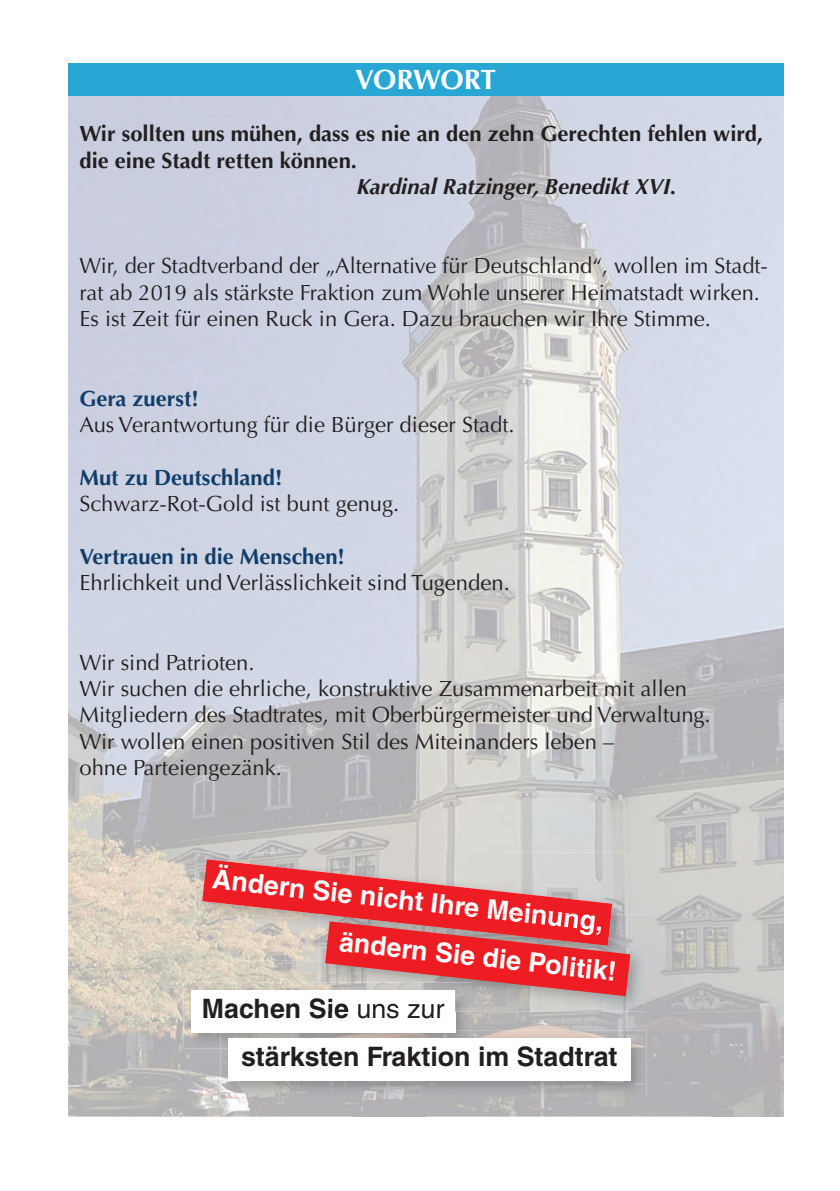
<style>
.page{position:relative;width:840px;height:1191px;background:#fff}
.page>*{position:absolute;margin:0;border:0;box-sizing:border-box;transform-origin:0 0}
.t1{font:700 28px "Optima LT Std";letter-spacing:-.02em;color:#fff}
.t2{font:700 26.8px "Helvetica LT Std";color:#fff}
.t3{font:700 26.8px/48.2px "Helvetica LT Std";color:#231f20}
.t4{font:22px/26.4px "Optima LT Std";color:#231f20}
.t5{font:700 22px/26.4px "Optima LT Std";color:#231f20}
.t6{font:700 22px "Optima LT Std";color:#113e69}
.t7{font:italic 700 22px "Optima LT Std";color:#231f20}
.s1{font-weight:400}
</style>
<div class="page">
<img style="left:68px;top:95px;width:643px;height:672px">
<img style="left:711px;top:95px;width:71px;height:1021px">
<img style="left:68px;top:767px;width:214px;height:349px">
<img style="left:282px;top:767px;width:215px;height:85px">
<img style="left:497px;top:767px;width:214px;height:139px">
<img style="left:568px;top:906px;width:143px;height:210px">
<img style="left:425px;top:1011px;width:143px;height:105px">
<img style="left:353px;top:1097px;width:72px;height:19px">
<div style="left:68px;top:63px;width:714px;height:32px;background:#28a7d4"></div>
<img style="left:195px;top:852px;width:185px;height:108px">
<img style="left:380px;top:852px;width:247px;height:7px">
<img style="left:183px;top:982px;width:287px;height:66px">
<div style="left:191px;top:990px;width:264px;height:42px;background:#fff"></div>
<img style="left:220px;top:1030px;width:426px;height:67px">
<img style="left:220px;top:1030px;width:250px;height:18px">
<img style="left:220px;top:1030px;width:235px;height:2px">
<div style="left:228px;top:1038px;width:402px;height:42px;background:#fff"></div>
<img style="left:470px;top:914px;width:175px;height:97px">
<img style="left:455px;top:996px;width:15px;height:15px">
<img style="left:318px;top:998px;width:31px;height:13px">
<img style="left:358px;top:1003px;width:86px;height:8px">
<svg style="left:202px;top:859px;width:428px;height:137px"></svg>
<p class="t1" style="left:355px;top:63px;width:142px">VORWORT</p>
<p class="t5" style="left:79px;top:121px;width:684px">Wir sollten uns mühen, dass es nie an den zehn Gerechten fehlen wird, die eine Stadt retten können.</p>
<p class="t7" style="left:356px;top:174px;width:321px">Kardinal Ratzinger, Benedikt XVI.</p>
<p class="t4" style="left:79px;top:253px;width:689px">Wir, der Stadtverband der „Alternative für Deutschland“, wollen im Stadt&shy;rat ab 2019 als stärkste Fraktion zum Wohle unserer Heimatstadt wirken.<br>Es ist Zeit für einen Ruck in Gera. Dazu brauchen wir Ihre Stimme.</p>
<p class="t6" style="left:79px;top:385px;width:121px">Gera zuerst!</p>
<p class="t4" style="left:79px;top:411px;width:436px">Aus Verantwortung für die Bürger dieser Stadt.</p>
<p class="t6" style="left:79px;top:464px;width:204px">Mut zu Deutschland!</p>
<p class="t4" style="left:79px;top:491px;width:321px">Schwarz-Rot-Gold ist bunt genug.</p>
<p class="t6" style="left:79px;top:543px;width:267px">Vertrauen in die Menschen!</p>
<p class="t4" style="left:79px;top:570px;width:431px">Ehrlichkeit und Verlässlichkeit sind Tugenden.</p>
<p class="t4" style="left:79px;top:649px;width:632px">Wir sind Patrioten.<br>Wir suchen die ehrliche, konstruktive Zusammenarbeit mit allen Mitgliedern des Stadtrates, mit Oberbürgermeister und Verwaltung.<br>Wir wollen einen positiven Stil des Miteinanders leben –<br>ohne Parteiengezänk.</p>
<p class="t2" style="left:214px;top:863px;width:394px;rotate:6deg">Ändern Sie nicht Ihre Meinung,</p>
<p class="t2" style="left:341px;top:925px;width:280px;rotate:6deg">ändern Sie die Politik!</p>
<p class="t3" style="left:241px;top:984px;width:378px;text-indent:-39px">Machen Sie <span class="s1">uns zur<br></span>stärksten Fraktion im Stadtrat</p>
</div>
